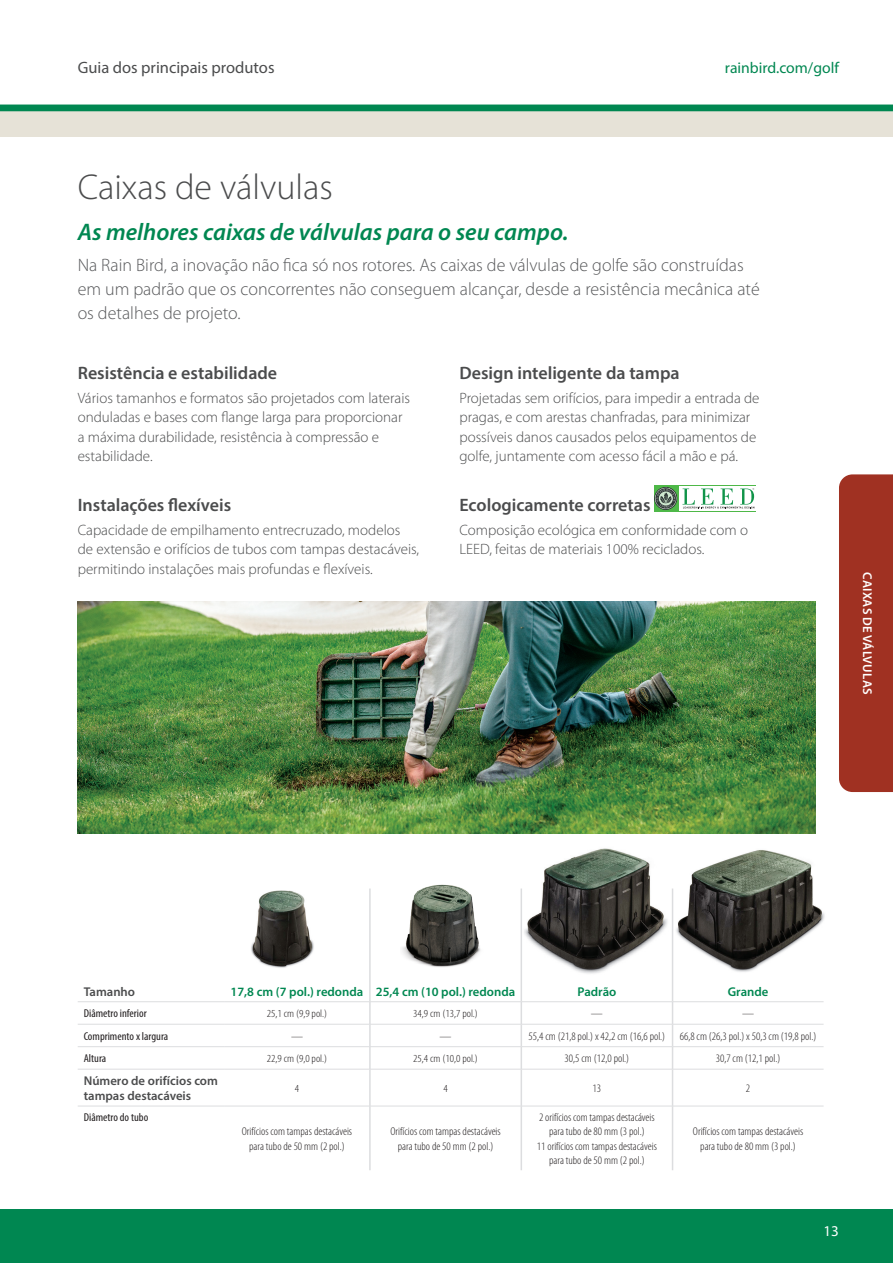
<style>
.page{position:relative;width:893px;height:1263px;background:#fff}
.page>*{position:absolute;margin:0;border:0;box-sizing:border-box;transform-origin:0 0}
.Intro_Head{font:300 36px "Myriad Pro";color:#4b4c4d}
.Intro_Subhead{font:italic 600 24px "Myriad Pro";color:#008751}
.Intro_Body{font:300 18px/24px "Myriad Pro";color:#57585a}
.Subhead{font:600 18px "Myriad Pro";color:#4b4c4d}
.t1{font:16.5px "Myriad Pro";color:#4b4c4d}
.t2{font:15.6px "Myriad Pro";color:#008751}
.Body_10pt{font:300 15px/19.5px "Myriad Pro";color:#4b4c4d}
.t3{font:15px "Myriad Pro";color:#fff}
.Table_Column_Head{font:600 12.75px "Myriad Pro";color:#008751}
.Table_Column_Head-2{font:600 12.75px/15.3px "Myriad Pro";color:#4b4c4d}
.Specs_Category_Subhe{font:600 12.75px "Myriad Pro";letter-spacing:.02em;color:#fff}
.Table_Body{font:300 condensed 11.4px/14.4px "Myriad Pro";color:#231f20;text-align:center;scale:1.05 1}
.Table_Body-2{font:condensed 11.4px "Myriad Pro";color:#231f20;scale:1.05 1}
.Table_Body_Condensed{font:300 condensed 10.8px "Myriad Pro";color:#231f20;scale:1.11 1}
</style>
<div class="page">
<div style="left:0;top:112px;width:893px;height:25px;background:#e6e2d7"></div>
<div style="left:0;top:105px;width:893px;height:6px;background:#008751"></div>
<div style="left:0;top:1209px;width:893px;height:54px;background:#008751"></div>
<img style="left:78px;top:602px;width:737px;height:232px">
<img style="left:520px;top:848px;width:148px;height:136px">
<img style="left:402px;top:884px;width:79px;height:83px">
<img style="left:251px;top:890px;width:63px;height:78px">
<img style="left:673px;top:850px;width:152px;height:126px">
<div style="left:654px;top:485px;width:101px;height:26px;background:#4eb848"></div>
<div style="left:679px;top:486px;width:76px;height:24px;background:#fff"></div>
<svg style="left:654px;top:487px;width:100px;height:23px"></svg>
<div style="left:839px;top:474px;width:54px;height:318px;background:#a03122"></div>
<hr style="left:78px;top:1001px;width:146px;height:1px;background:#dcdddf">
<hr style="left:224px;top:1001px;width:146px;height:1px;background:#dcdddf">
<hr style="left:370px;top:1001px;width:151px;height:1px;background:#dcdddf">
<hr style="left:521px;top:1001px;width:151px;height:1px;background:#dcdddf">
<hr style="left:672px;top:1001px;width:152px;height:1px;background:#dcdddf">
<hr style="left:78px;top:1024px;width:146px;height:1px;background:#dcdddf">
<hr style="left:224px;top:1024px;width:146px;height:1px;background:#dcdddf">
<hr style="left:370px;top:1024px;width:151px;height:1px;background:#dcdddf">
<hr style="left:521px;top:1024px;width:151px;height:1px;background:#dcdddf">
<hr style="left:672px;top:1024px;width:152px;height:1px;background:#dcdddf">
<hr style="left:78px;top:1046px;width:146px;height:1px;background:#dcdddf">
<hr style="left:224px;top:1046px;width:146px;height:1px;background:#dcdddf">
<hr style="left:370px;top:1046px;width:151px;height:1px;background:#dcdddf">
<hr style="left:521px;top:1046px;width:151px;height:1px;background:#dcdddf">
<hr style="left:672px;top:1046px;width:152px;height:1px;background:#dcdddf">
<hr style="left:78px;top:1069px;width:146px;height:1px;background:#dcdddf">
<hr style="left:224px;top:1069px;width:146px;height:1px;background:#dcdddf">
<hr style="left:370px;top:1069px;width:151px;height:1px;background:#dcdddf">
<hr style="left:521px;top:1069px;width:151px;height:1px;background:#dcdddf">
<hr style="left:672px;top:1069px;width:152px;height:1px;background:#dcdddf">
<hr style="left:78px;top:1106px;width:146px;height:1px;background:#dcdddf">
<hr style="left:369px;top:1002px;width:2px;height:22px;background:#dcdddf">
<hr style="left:369px;top:1024px;width:2px;height:22px;background:#dcdddf">
<hr style="left:369px;top:1047px;width:2px;height:22px;background:#dcdddf">
<svg style="left:521px;top:1002px;width:1px;height:67px"></svg>
<svg style="left:672px;top:1002px;width:1px;height:67px"></svg>
<hr style="left:369px;top:1069px;width:2px;height:37px;background:#dcdddf">
<hr style="left:521px;top:1069px;width:1px;height:37px;background:#dcdddf">
<hr style="left:672px;top:1069px;width:1px;height:37px;background:#dcdddf">
<hr style="left:369px;top:1106px;width:2px;height:64px;background:#dcdddf">
<hr style="left:521px;top:1106px;width:1px;height:64px;background:#dcdddf">
<hr style="left:672px;top:1106px;width:1px;height:64px;background:#dcdddf">
<hr style="left:369px;top:888px;width:2px;height:113px;background:#dcdddf">
<hr style="left:521px;top:888px;width:1px;height:113px;background:#dcdddf">
<hr style="left:672px;top:888px;width:1px;height:113px;background:#dcdddf">
<hr style="left:224px;top:1106px;width:146px;height:1px;background:#dcdddf">
<hr style="left:370px;top:1106px;width:151px;height:1px;background:#dcdddf">
<hr style="left:521px;top:1106px;width:151px;height:1px;background:#dcdddf">
<hr style="left:672px;top:1106px;width:152px;height:1px;background:#dcdddf">
<p class="t1" style="left:78px;top:58px;width:198px">Guia dos principais produtos</p>
<p class="t2" style="left:725px;top:59px;width:116px">rainbird.com/golf</p>
<p class="Intro_Head" style="left:78px;top:165px;width:257px">Caixas de válvulas</p>
<p class="Intro_Subhead" style="left:78px;top:217px;width:492px">As melhores caixas de válvulas para o seu campo.</p>
<p class="Intro_Body" style="left:78px;top:253px;width:683px">Na Rain Bird, a inovação não fica só nos rotores. As caixas de válvulas de golfe são construídas em um padrão que os concorrentes não conseguem alcançar, desde a resistência mecânica até os detalhes de projeto.</p>
<p class="Subhead" style="left:78px;top:362px;width:201px">Resistência e estabilidade</p>
<p class="Body_10pt" style="left:78px;top:388px;width:334px">Vários tamanhos e formatos são projetados com laterais onduladas e bases com flange larga para proporcionar a máxima durabilidade, resistência à compressão e estabilidade.</p>
<p class="Subhead" style="left:78px;top:493px;width:155px">Instalações flexíveis</p>
<p class="Body_10pt" style="left:78px;top:520px;width:343px">Capacidade de empilhamento entrecruzado, modelos de extensão e orifícios de tubos com tampas destacáveis, permitindo instalações mais profundas e flexíveis.</p>
<p class="Subhead" style="left:459px;top:362px;width:222px">Design inteligente da tampa</p>
<p class="Body_10pt" style="left:459px;top:388px;width:302px">Projetadas sem orifícios, para impedir a entrada de pragas, e com arestas chanfradas, para minimizar possíveis danos causados pelos equipamentos de golfe, juntamente com acesso fácil a mão e pá.</p>
<p class="Subhead" style="left:459px;top:493px;width:193px">Ecologicamente corretas</p>
<p class="Body_10pt" style="left:459px;top:520px;width:290px">Composição ecológica em conformidade com o<br>LEED, feitas de materiais 100% reciclados.</p>
<p class="Specs_Category_Subhe" style="left:876px;top:572px;width:124px;rotate:90deg">CAIXAS DE VÁLVULAS</p>
<p class="Table_Column_Head-2" style="left:84px;top:983px;width:53px">Tamanho</p>
<p class="Table_Column_Head" style="left:231px;top:983px;width:134px">17,8 cm (7 pol.) redonda</p>
<p class="Table_Column_Head" style="left:376px;top:983px;width:141px">25,4 cm (10 pol.) redonda</p>
<p class="Table_Column_Head" style="left:577px;top:983px;width:40px">Padrão</p>
<p class="Table_Column_Head" style="left:728px;top:983px;width:42px">Grande</p>
<p class="Table_Body-2" style="left:84px;top:1007px;width:62px">Diâmetro inferior</p>
<p class="Table_Body_Condensed" style="left:267px;top:1008px;width:56px">25,1 cm (9,9 pol.)</p>
<p class="Table_Body_Condensed" style="left:413px;top:1008px;width:60px">34,9 cm (13,7 pol.)</p>
<p class="Table_Body" style="left:591px;top:1007px;width:13px">—</p>
<p class="Table_Body" style="left:742px;top:1007px;width:13px">—</p>
<p class="Table_Body-2" style="left:84px;top:1029px;width:82px">Comprimento x largura</p>
<p class="Table_Body" style="left:291px;top:1029px;width:13px">—</p>
<p class="Table_Body" style="left:440px;top:1029px;width:13px">—</p>
<p class="Table_Body" style="left:529px;top:1029px;width:132px">55,4 cm (21,8 pol.) x 42,2 cm (16,6 pol.)</p>
<p class="Table_Body" style="left:680px;top:1029px;width:132px">66,8 cm (26,3 pol.) x 50,3 cm (19,8 pol.)</p>
<p class="Table_Body-2" style="left:84px;top:1052px;width:23px">Altura</p>
<p class="Table_Body_Condensed" style="left:267px;top:1053px;width:56px">22,9 cm (9,0 pol.)</p>
<p class="Table_Body_Condensed" style="left:413px;top:1053px;width:60px">25,4 cm (10,0 pol.)</p>
<p class="Table_Body" style="left:565px;top:1052px;width:63px">30,5 cm (12,0 pol.)</p>
<p class="Table_Body" style="left:716px;top:1052px;width:63px">30,7 cm (12,1 pol.)</p>
<p class="Table_Column_Head-2" style="left:84px;top:1072px;width:136px">Número de orifícios com tampas destacáveis</p>
<p class="Table_Body_Condensed" style="left:295px;top:1083px;width:5px">4</p>
<p class="Table_Body_Condensed" style="left:443px;top:1083px;width:5px">4</p>
<p class="Table_Body" style="left:593px;top:1081px;width:10px">13</p>
<p class="Table_Body" style="left:746px;top:1081px;width:6px">2</p>
<p class="Table_Body-2" style="left:84px;top:1110px;width:63px">Diâmetro do tubo</p>
<p class="Table_Body" style="left:242px;top:1125px;width:107px">Orifícios com tampas destacáveis para tubo de 50 mm (2 pol.)</p>
<p class="Table_Body" style="left:390px;top:1125px;width:107px">Orifícios com tampas destacáveis para tubo de 50 mm (2 pol.)</p>
<p class="Table_Body" style="left:539px;top:1110px;width:112px">2 orifícios com tampas destacáveis para tubo de 80 mm (3 pol.)</p>
<p class="Table_Body" style="left:537px;top:1139px;width:116px">11 orifícios com tampas destacáveis para tubo de 50 mm (2 pol.)</p>
<p class="Table_Body" style="left:693px;top:1125px;width:107px">Orifícios com tampas destacáveis para tubo de 80 mm (3 pol.)</p>
<p class="t3" style="left:824px;top:1222px;width:17px">13</p>
</div>
